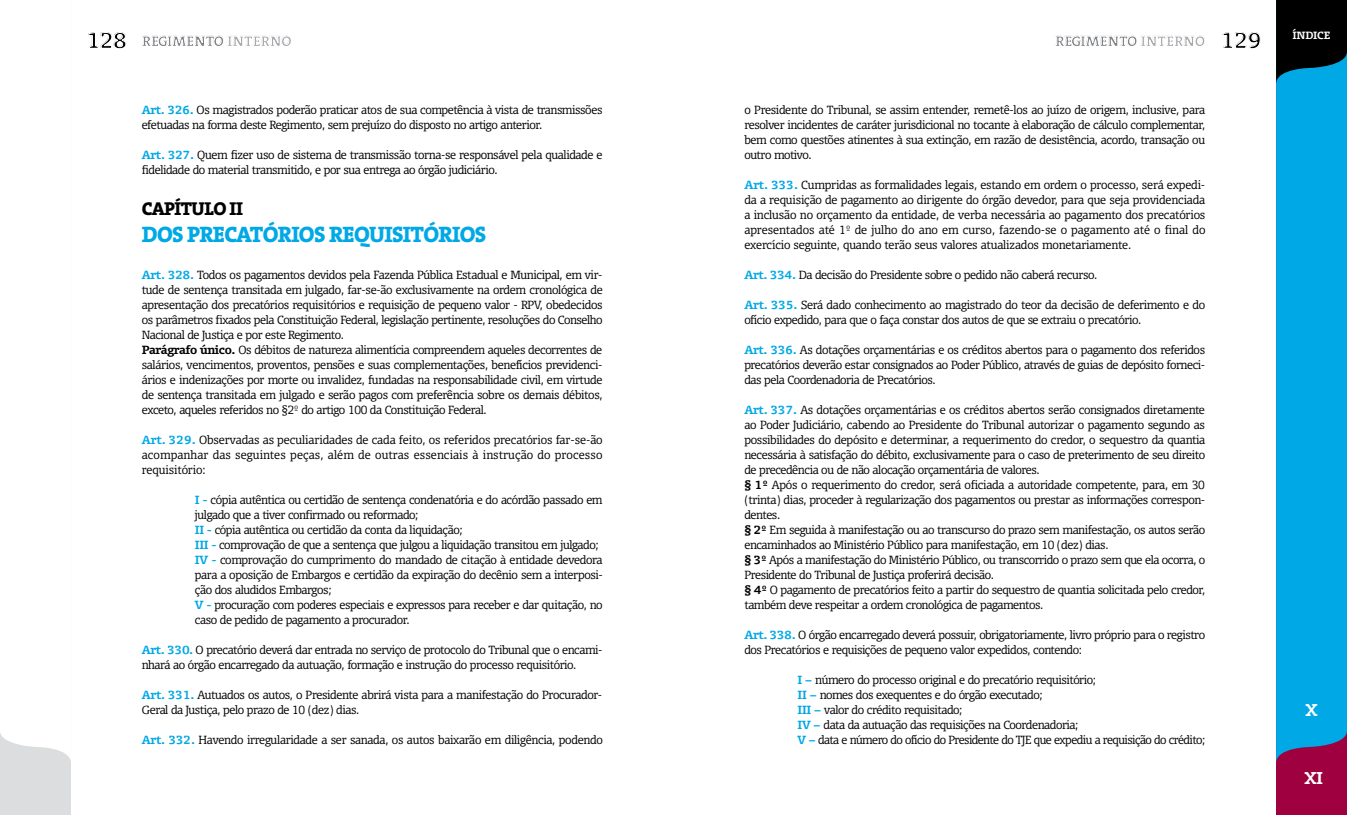
<style>
.page{position:relative;width:1347px;height:815px;background:#fff}
.page>*{position:absolute;margin:0;border:0;box-sizing:border-box;transform-origin:0 0}
.t1{font:800 22.5px "The Serif";letter-spacing:-.03em;color:#00a8e6}
.t2{font:700 21.25px "Olsen TF";color:#000}
.t3{font:800 18.75px "The Serif";letter-spacing:-.03em;color:#000}
.t4{font:700 16.25px "Olsen TF";color:#fff}
.t5{font:800 15px "The Serif";letter-spacing:-.01em;color:#808285}
.t6{font:300 11.25px/15px "Olsen TF";letter-spacing:-.035em;color:#000}
.t7{font:700 10px "Olsen TF";letter-spacing:-.035em;color:#fff}
.s1{color:#a7a9ac}
.s2{font-family:"Olsen TF";font-weight:700;font-size:21.25px;color:#000}
.s3{font-weight:700;color:#00a8e6}
.s4{font-weight:700}
</style>
<div class="page">
<div style="left:1276px;top:0;width:70px;height:815px;background:#9e0040"></div>
<div style="left:1276px;top:84px;width:70px;height:678px;background:#00a8e6"></div>
<svg style="left:1276px;top:0;width:70px;height:84px;background:#00202c"></svg>
<div style="left:0;top:0;width:71px;height:815px;background:#dcddde"></div>
<div style="left:0;top:0;width:71px;height:761px;background:#fff"></div>
<h2 class="t2" style="left:87px;top:26px;width:43px">128</h2>
<h3 class="t5" style="left:142px;top:29px;width:151px">REGIMENTO <span class="s1">INTERNO</span></h3>
<h3 class="t5" style="left:1055px;top:29px;width:208px">REGIMENTO <span class="s1">INTERNO</span> <span class="s2">129</span></h3>
<p class="t6" style="left:142px;top:102px;width:462px"><span class="s3">Art. 326.</span> Os magistrados poderão praticar atos de sua competência à vista de transmissões efetuadas na forma deste Regimento, sem prejuízo do disposto no artigo anterior.</p>
<p class="t6" style="left:142px;top:147px;width:462px"><span class="s3">Art. 327.</span> Quem fizer uso de sistema de transmissão torna-se responsável pela qualidade e fidelidade do material transmitido, e por sua entrega ao órgão judiciário.</p>
<h3 class="t3" style="left:142px;top:193px;width:103px">CAPÍTULO II</h3>
<h1 class="t1" style="left:142px;top:215px;width:346px">DOS PRECATÓRIOS REQUISITÓRIOS</h1>
<p class="t6" style="left:142px;top:267px;width:462px"><span class="s3">Art. 328.</span> Todos os pagamentos devidos pela Fazenda Pública Estadual e Municipal, em vir&shy;tude de sentença transitada em julgado, far-se-ão exclusivamente na ordem cronológica de apresentação dos precatórios requisitórios e requisição de pequeno valor - RPV, obedecidos os parâmetros fixados pela Constituição Federal, legislação pertinente, resoluções do Conselho Nacional de Justiça e por este Regimento.<br><span class="s4">Parágrafo único.</span> Os débitos de natureza alimentícia compreendem aqueles decorrentes de salários, vencimentos, proventos, pensões e suas complementações, benefícios previdenci&shy;ários e indenizações por morte ou invalidez, fundadas na responsabilidade civil, em virtude de sentença transitada em julgado e serão pagos com preferência sobre os demais débitos, exceto, aqueles referidos no §2º do artigo 100 da Constituição Federal.</p>
<p class="t6" style="left:142px;top:432px;width:462px;text-align:justify"><span class="s3">Art. 329.</span> Observadas as peculiaridades de cada feito, os referidos precatórios far-se-ão acompanhar das seguintes peças, além de outras essenciais à instrução do processo requisitório:</p>
<p class="t6" style="left:195px;top:492px;width:409px"><span class="s3">I -</span> cópia autêntica ou certidão de sentença condenatória e do acórdão passado em julgado que a tiver confirmado ou reformado;<br><span class="s3">II -</span> cópia autêntica ou certidão da conta da liquidação;<br><span class="s3">III -</span> comprovação de que a sentença que julgou a liquidação transitou em julgado; <span class="s3">IV -</span> comprovação do cumprimento do mandado de citação à entidade devedora para a oposição de Embargos e certidão da expiração do decênio sem a interposi&shy;ção dos aludidos Embargos;<br><span class="s3">V -</span> procuração com poderes especiais e expressos para receber e dar quitação, no caso de pedido de pagamento a procurador.</p>
<p class="t6" style="left:142px;top:642px;width:462px"><span class="s3">Art. 330.</span> O precatório deverá dar entrada no serviço de protocolo do Tribunal que o encami&shy;nhará ao órgão encarregado da autuação, formação e instrução do processo requisitório.</p>
<p class="t6" style="left:142px;top:687px;width:462px"><span class="s3">Art. 331.</span> Autuados os autos, o Presidente abrirá vista para a manifestação do Procurador-<br>Geral da Justiça, pelo prazo de 10 (dez) dias.</p>
<p class="t6" style="left:142px;top:732px;width:462px"><span class="s3">Art. 332.</span> Havendo irregularidade a ser sanada, os autos baixarão em diligência, podendo</p>
<p class="t6" style="left:744px;top:102px;width:462px;text-align:justify">o Presidente do Tribunal, se assim entender, remetê-los ao juízo de origem, inclusive, para resolver incidentes de caráter jurisdicional no tocante à elaboração de cálculo complementar, bem como questões atinentes à sua extinção, em razão de desistência, acordo, transação ou outro motivo.</p>
<p class="t6" style="left:744px;top:177px;width:462px;text-align:justify"><span class="s3">Art. 333.</span> Cumpridas as formalidades legais, estando em ordem o processo, será expedi&shy;da a requisição de pagamento ao dirigente do órgão devedor, para que seja providenciada a inclusão no orçamento da entidade, de verba necessária ao pagamento dos precatórios apresentados até 1º de julho do ano em curso, fazendo-se o pagamento até o final do exercício seguinte, quando terão seus valores atualizados monetariamente.</p>
<p class="t6" style="left:744px;top:267px;width:354px"><span class="s3">Art. 334.</span> Da decisão do Presidente sobre o pedido não caberá recurso.</p>
<p class="t6" style="left:744px;top:297px;width:462px"><span class="s3">Art. 335.</span> Será dado conhecimento ao magistrado do teor da decisão de deferimento e do ofício expedido, para que o faça constar dos autos de que se extraiu o precatório.</p>
<p class="t6" style="left:744px;top:342px;width:462px;text-align:justify"><span class="s3">Art. 336.</span> As dotações orçamentárias e os créditos abertos para o pagamento dos referidos precatórios deverão estar consignados ao Poder Público, através de guias de depósito forneci&shy;das pela Coordenadoria de Precatórios.</p>
<p class="t6" style="left:744px;top:402px;width:462px"><span class="s3">Art. 337.</span> As dotações orçamentárias e os créditos abertos serão consignados diretamente ao Poder Judiciário, cabendo ao Presidente do Tribunal autorizar o pagamento segundo as possibilidades do depósito e determinar, a requerimento do credor, o sequestro da quantia necessária à satisfação do débito, exclusivamente para o caso de preterimento de seu direito de precedência ou de não alocação orçamentária de valores.<br><span class="s4">§ 1º</span> Após o requerimento do credor, será oficiada a autoridade competente, para, em 30 (trinta) dias, proceder à regularização dos pagamentos ou prestar as informações correspon&shy;dentes.<br><span class="s4">§ 2º</span> Em seguida à manifestação ou ao transcurso do prazo sem manifestação, os autos serão encaminhados ao Ministério Público para manifestação, em 10 (dez) dias.<br><span class="s4">§ 3º</span> Após a manifestação do Ministério Público, ou transcorrido o prazo sem que ela ocorra, o Presidente do Tribunal de Justiça proferirá decisão.<br><span class="s4">§ 4º</span> O pagamento de precatórios feito a partir do sequestro de quantia solicitada pelo credor, também deve respeitar a ordem cronológica de pagamentos.</p>
<p class="t6" style="left:744px;top:627px;width:462px"><span class="s3">Art. 338.</span> O órgão encarregado deverá possuir, obrigatoriamente, livro próprio para o registro dos Precatórios e requisições de pequeno valor expedidos, contendo:</p>
<p class="t6" style="left:797px;top:672px;width:409px"><span class="s3">I –</span> número do processo original e do precatório requisitório;<br><span class="s3">II –</span> nomes dos exequentes e do órgão executado;<br><span class="s3">III –</span> valor do crédito requisitado;<br><span class="s3">IV –</span> data da autuação das requisições na Coordenadoria;<br><span class="s3">V –</span> data e número do ofício do Presidente do TJE que expediu a requisição do crédito;</p>
<p class="t7" style="left:1292px;top:29px;width:39px">Índice</p>
<h3 class="t4" style="left:1305px;top:700px;width:14px">X</h3>
<h3 class="t4" style="left:1304px;top:767px;width:20px">XI</h3>
</div>
